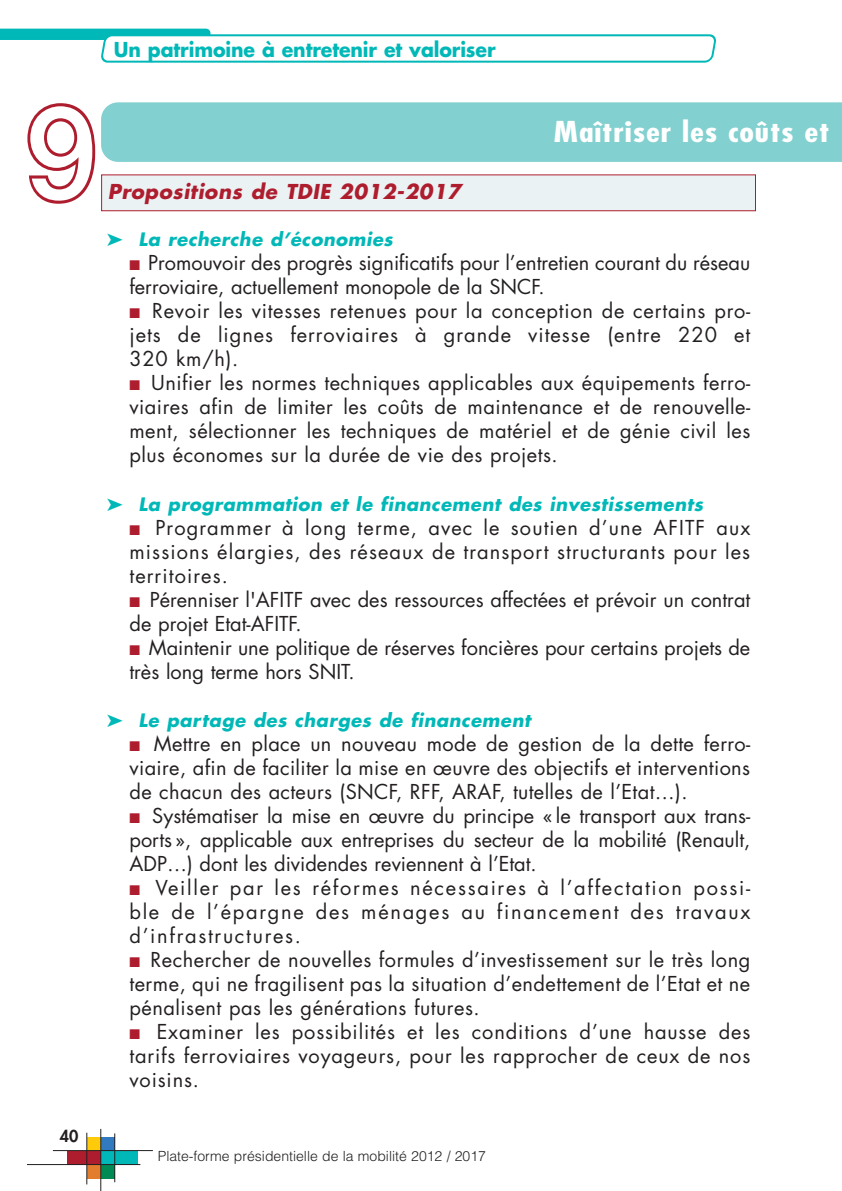
<style>
.page{position:relative;width:842px;height:1191px;background:#fff}
.page>*{position:absolute;margin:0;border:0;box-sizing:border-box;transform-origin:0 0}
.t1{font:140px "Helvetica Neue Bold Outline";color:#ae1d2e;scale:.9 1}
.t2{font:700 condensed 28px "Futura";letter-spacing:.025em;color:#fff;scale:1.2 1}
.t3{font:20px/24px "Futura";letter-spacing:.02em;color:#231f20;text-align:justify}
.t4{font:20px/24px "Futura";color:#231f20}
.t5{font:700 20px "Futura";letter-spacing:-.005em;color:#00b8b7;scale:.95 1}
.t6{font:italic 700 20px "Futura";color:#ae1d2e}
.t7{font:italic 700 18px "Futura";color:#00b8b7}
.t8{font:800 16px "Futura";color:#231f20}
.t9{font:300 14px "Helvetica";color:#231f20}
.s1{color:#ae1d2e}
</style>
<div class="page">
<div style="left:101px;top:1136px;width:14px;height:14px;background:#317abf"></div>
<div style="left:87px;top:1136px;width:14px;height:14px;background:#feca0a"></div>
<div style="left:101px;top:1150px;width:37px;height:14px;background:#00b8b7"></div>
<div style="left:67px;top:1150px;width:34px;height:14px;background:#ae1d2e"></div>
<div style="left:87px;top:1164px;width:14px;height:14px;background:#e17d2d"></div>
<div style="left:101px;top:1164px;width:14px;height:14px;background:#008b55"></div>
<hr style="left:53px;top:1150px;width:100px;height:1px;background:#231f20">
<hr style="left:27px;top:1164px;width:113px;height:1px;background:#231f20">
<hr style="left:100px;top:1128px;width:1px;height:63px;background:#231f20">
<hr style="left:114px;top:1133px;width:1px;height:49px;background:#231f20">
<hr style="left:86px;top:1132px;width:1px;height:52px;background:#231f20">
<svg style="left:0;top:29px;width:716px;height:34px"></svg>
<div style="left:101px;top:102px;width:740px;height:60px;background:#82d0d0"></div>
<div style="left:102px;top:175px;width:653px;height:36px;background:#ebf2f4"></div>
<div style="left:101px;top:174px;width:655px;height:37px;border:1px solid #ae1d2e"></div>
<p class="t5" style="left:114px;top:40px;width:403px">Un patrimoine à entretenir et valoriser</p>
<h1 class="t1" style="left:21px;top:102px;width:90px">9</h1>
<p class="t6" style="left:108px;top:182px;width:355px">Propositions de TDIE 2012-2017</p>
<h2 class="t2" style="left:554px;top:119px;width:231px">Maîtriser les coûts et</h2>
<p class="t7" style="left:107px;top:231px;width:291px">➤ La recherche d’économies</p>
<p class="t4" style="left:129px;top:253px;width:622px"><span class="s1">■</span> Promouvoir des progrès significatifs pour l’entretien courant du réseau ferroviaire, actuellement monopole de la SNCF.</p>
<p class="t3" style="left:129px;top:301px;width:622px"><span class="s1">■</span> Revoir les vitesses retenues pour la conception de certains pro&shy;jets de lignes ferroviaires à grande vitesse (entre 220 et 320 km/h).</p>
<p class="t3" style="left:129px;top:373px;width:622px"><span class="s1">■</span> Unifier les normes techniques applicables aux équipements ferro&shy;viaires afin de limiter les coûts de maintenance et de renouvelle&shy;ment, sélectionner les techniques de matériel et de génie civil les plus économes sur la durée de vie des projets.</p>
<p class="t7" style="left:107px;top:495px;width:601px">➤ La programmation et le financement des investissements</p>
<p class="t3" style="left:129px;top:517px;width:622px"><span class="s1">■</span> Programmer à long terme, avec le soutien d’une AFITF aux missions élargies, des réseaux de transport structurants pour les territoires.</p>
<p class="t4" style="left:129px;top:589px;width:622px"><span class="s1">■</span> Pérenniser l'AFITF avec des ressources affectées et prévoir un contrat de projet Etat-AFITF.</p>
<p class="t4" style="left:129px;top:637px;width:622px"><span class="s1">■</span> Maintenir une politique de réserves foncières pour certains projets de très long terme hors SNIT.</p>
<p class="t7" style="left:107px;top:711px;width:428px">➤ Le partage des charges de financement</p>
<p class="t3" style="left:129px;top:733px;width:622px"><span class="s1">■</span> Mettre en place un nouveau mode de gestion de la dette ferro&shy;viaire, afin de faciliter la mise en œuvre des objectifs et interventions de chacun des acteurs (SNCF, RFF, ARAF, tutelles de l’Etat…).</p>
<p class="t3" style="left:129px;top:805px;width:622px"><span class="s1">■</span> Systématiser la mise en œuvre du principe « le transport aux trans&shy;ports », applicable aux entreprises du secteur de la mobilité (Renault, ADP…) dont les dividendes reviennent à l’Etat.</p>
<p class="t3" style="left:129px;top:877px;width:622px"><span class="s1">■</span> Veiller par les réformes nécessaires à l’affectation possi&shy;ble de l’épargne des ménages au financement des travaux d’infrastructures.</p>
<p class="t3" style="left:129px;top:949px;width:622px"><span class="s1">■</span> Rechercher de nouvelles formules d’investissement sur le très long terme, qui ne fragilisent pas la situation d’endettement de l’Etat et ne pénalisent pas les générations futures.</p>
<p class="t3" style="left:129px;top:1021px;width:622px"><span class="s1">■</span> Examiner les possibilités et les conditions d’une hausse des tarifs ferroviaires voyageurs, pour les rapprocher de ceux de nos voisins.</p>
<p class="t8" style="left:60px;top:1128px;width:20px">40</p>
<p class="t9" style="left:158px;top:1150px;width:330px">Plate-forme présidentielle de la mobilité 2012 / 2017</p>
</div>
